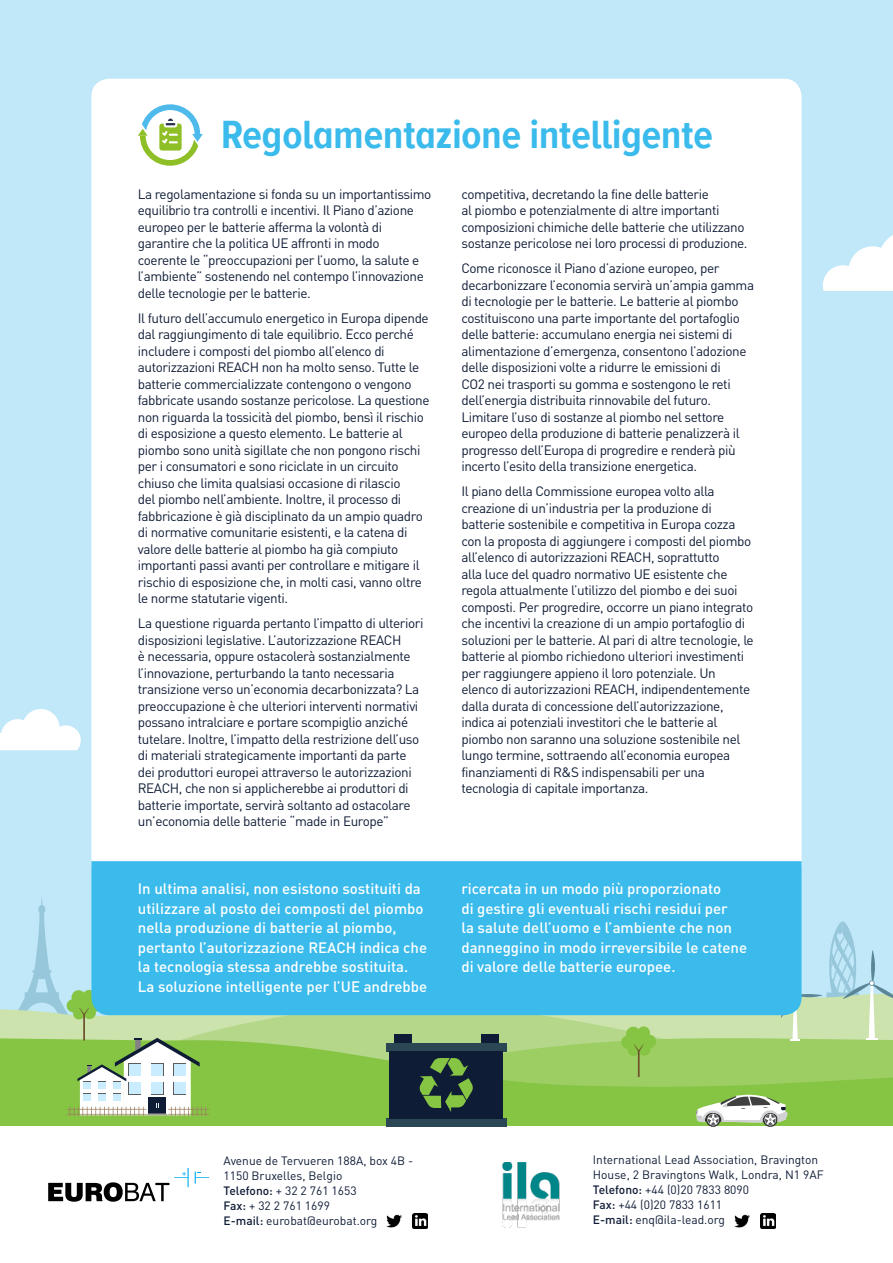
<style>
.page{position:relative;width:893px;height:1263px;background:#fff}
.page>*{position:absolute;margin:0;border:0;box-sizing:border-box;transform-origin:0 0}
.t1{font:700 40.5px "Proxima Nova A Cond";color:#3abbec}
.t2{font:500 15px/19.5px "DIN";color:#fff}
.t3{font:13.5px/16.5px "DIN";letter-spacing:-.03em;color:#0f1c36}
.t4{font:12px/15px "DIN";color:#0f1c36}
.s1{font-weight:500}
</style>
<div class="page">
<div style="left:0;top:0;width:893px;height:1178px;background:#c1e8f8"></div>
<svg style="left:209px;top:1015px;width:550px;height:23px;background:#bada95"></svg>
<svg style="left:0;top:1038px;width:893px;height:89px;background:#91c854"></svg>
<div style="left:91px;top:79px;width:710px;height:782px;background:#fff"></div>
<div style="left:0;top:1127px;width:893px;height:136px;background:#fff"></div>
<svg style="left:823px;top:235px;width:70px;height:56px"></svg>
<svg style="left:0;top:709px;width:81px;height:41px"></svg>
<div style="left:386px;top:1119px;width:121px;height:8px;background:#2b4754"></div>
<div style="left:386px;top:1043px;width:121px;height:8px;background:#2b4754"></div>
<div style="left:390px;top:1051px;width:113px;height:68px;background:#0f1c36"></div>
<div style="left:395px;top:1034px;width:17px;height:9px;background:#0f1c36"></div>
<div style="left:481px;top:1034px;width:17px;height:9px;background:#0f1c36"></div>
<svg style="left:419px;top:1058px;width:54px;height:54px"></svg>
<svg style="left:621px;top:1026px;width:35px;height:51px;background:#95c75a"></svg>
<svg style="left:781px;top:921px;width:112px;height:119px"></svg>
<svg style="left:696px;top:1092px;width:92px;height:35px;background:#b0c59a"></svg>
<img style="left:503px;top:1162px;width:57px;height:65px">
<svg style="left:195px;top:1171px;width:14px;height:12px"></svg>
<svg style="left:48px;top:1168px;width:141px;height:34px"></svg>
<svg style="left:13px;top:895px;width:196px;height:221px"></svg>
<div style="left:91px;top:861px;width:710px;height:154px;background:#3abbec"></div>
<svg style="left:138px;top:104px;width:65px;height:61px;background:#cce5c6"></svg>
<img style="left:386px;top:1214px;width:16px;height:14px">
<img style="left:412px;top:1213px;width:16px;height:15px">
<img style="left:734px;top:1214px;width:16px;height:14px">
<img style="left:760px;top:1213px;width:16px;height:15px">
<p class="t1" style="left:221px;top:105px;width:493px">Regolamentazione intelligente</p>
<p class="t3" style="left:138px;top:185px;width:295px">La regolamentazione si fonda su un importantissimo equilibrio tra controlli e incentivi. Il Piano d’azione europeo per le batterie afferma la volontà di garantire che la politica UE affronti in modo coerente le “preoccupazioni per l’uomo, la salute e l’ambiente” sostenendo nel contempo l’innovazione delle tecnologie per le batterie.</p>
<p class="t3" style="left:138px;top:309px;width:293px">Il futuro dell’accumulo energetico in Europa dipende dal raggiungimento di tale equilibrio. Ecco perché includere i composti del piombo all’elenco di autorizzazioni REACH non ha molto senso. Tutte le batterie commercializzate contengono o vengono fabbricate usando sostanze pericolose. La questione non riguarda la tossicità del piombo, bensì il rischio di esposizione a questo elemento. Le batterie al piombo sono unità sigillate che non pongono rischi per i consumatori e sono riciclate in un circuito chiuso che limita qualsiasi occasione di rilascio<br>del piombo nell’ambiente. Inoltre, il processo di fabbricazione è già disciplinato da un ampio quadro di normative comunitarie esistenti, e la catena di valore delle batterie al piombo ha già compiuto importanti passi avanti per controllare e mitigare il rischio di esposizione che, in molti casi, vanno oltre le norme statutarie vigenti.</p>
<p class="t3" style="left:138px;top:615px;width:287px">La questione riguarda pertanto l’impatto di ulteriori disposizioni legislative. L’autorizzazione REACH<br>è necessaria, oppure ostacolerà sostanzialmente l’innovazione, perturbando la tanto necessaria transizione verso un’economia decarbonizzata? La preoccupazione è che ulteriori interventi normativi possano intralciare e portare scompiglio anziché tutelare. Inoltre, l’impatto della restrizione dell’uso di materiali strategicamente importanti da parte dei produttori europei attraverso le autorizzazioni REACH, che non si applicherebbe ai produttori di batterie importate, servirà soltanto ad ostacolare un’economia delle batterie “made in Europe”</p>
<p class="t3" style="left:461px;top:185px;width:288px">competitiva, decretando la fine delle batterie<br>al piombo e potenzialmente di altre importanti composizioni chimiche delle batterie che utilizzano sostanze pericolose nei loro processi di produzione.</p>
<p class="t3" style="left:461px;top:260px;width:294px">Come riconosce il Piano d’azione europeo, per decarbonizzare l’economia servirà un’ampia gamma di tecnologie per le batterie. Le batterie al piombo costituiscono una parte importante del portafoglio delle batterie: accumulano energia nei sistemi di alimentazione d’emergenza, consentono l’adozione delle disposizioni volte a ridurre le emissioni di<br>CO2 nei trasporti su gomma e sostengono le reti dell’energia distribuita rinnovabile del futuro.<br>Limitare l’uso di sostanze al piombo nel settore europeo della produzione di batterie penalizzerà il progresso dell’Europa di progredire e renderà più incerto l’esito della transizione energetica.</p>
<p class="t3" style="left:461px;top:483px;width:294px">Il piano della Commissione europea volto alla creazione di un’industria per la produzione di batterie sostenibile e competitiva in Europa cozza con la proposta di aggiungere i composti del piombo all’elenco di autorizzazioni REACH, soprattutto<br>alla luce del quadro normativo UE esistente che regola attualmente l’utilizzo del piombo e dei suoi composti. Per progredire, occorre un piano integrato che incentivi la creazione di un ampio portafoglio di soluzioni per le batterie. Al pari di altre tecnologie, le batterie al piombo richiedono ulteriori investimenti per raggiungere appieno il loro potenziale. Un elenco di autorizzazioni REACH, indipendentemente dalla durata di concessione dell’autorizzazione, indica ai potenziali investitori che le batterie al piombo non saranno una soluzione sostenibile nel lungo termine, sottraendo all’economia europea finanziamenti di R&amp;S indispensabili per una tecnologia di capitale importanza.</p>
<p class="t2" style="left:138px;top:878px;width:291px">In ultima analisi, non esistono sostituiti da utilizzare al posto dei composti del piombo nella produzione di batterie al piombo, pertanto l’autorizzazione REACH indica che la tecnologia stessa andrebbe sostituita.<br>La soluzione intelligente per l’UE andrebbe</p>
<p class="t2" style="left:461px;top:878px;width:287px">ricercata in un modo più proporzionato<br>di gestire gli eventuali rischi residui per<br>la salute dell’uomo e l’ambiente che non danneggino in modo irreversibile le catene di valore delle batterie europee.</p>
<p class="t4" style="left:224px;top:1153px;width:191px">Avenue de Tervueren 188A, box 4B -<br>1150 Bruxelles, Belgio</p>
<p class="t4" style="left:224px;top:1183px;width:135px"><span class="s1">Telefono:</span> + 32 2 761 1653</p>
<p class="t4" style="left:224px;top:1198px;width:108px"><span class="s1">Fax:</span> + 32 2 761 1699</p>
<p class="t4" style="left:224px;top:1213px;width:155px"><span class="s1">E-mail:</span> eurobat@eurobat.org</p>
<p class="t4" style="left:593px;top:1152px;width:232px">International Lead Association, Bravington<br>House, 2 Bravingtons Walk, Londra, N1 9AF</p>
<p class="t4" style="left:593px;top:1182px;width:158px"><span class="s1">Telefono:</span> +44 (0)20 7833 8090</p>
<p class="t4" style="left:593px;top:1197px;width:131px"><span class="s1">Fax:</span> +44 (0)20 7833 1611</p>
<p class="t4" style="left:593px;top:1212px;width:134px"><span class="s1">E-mail:</span> enq@ila-lead.org</p>
</div>
